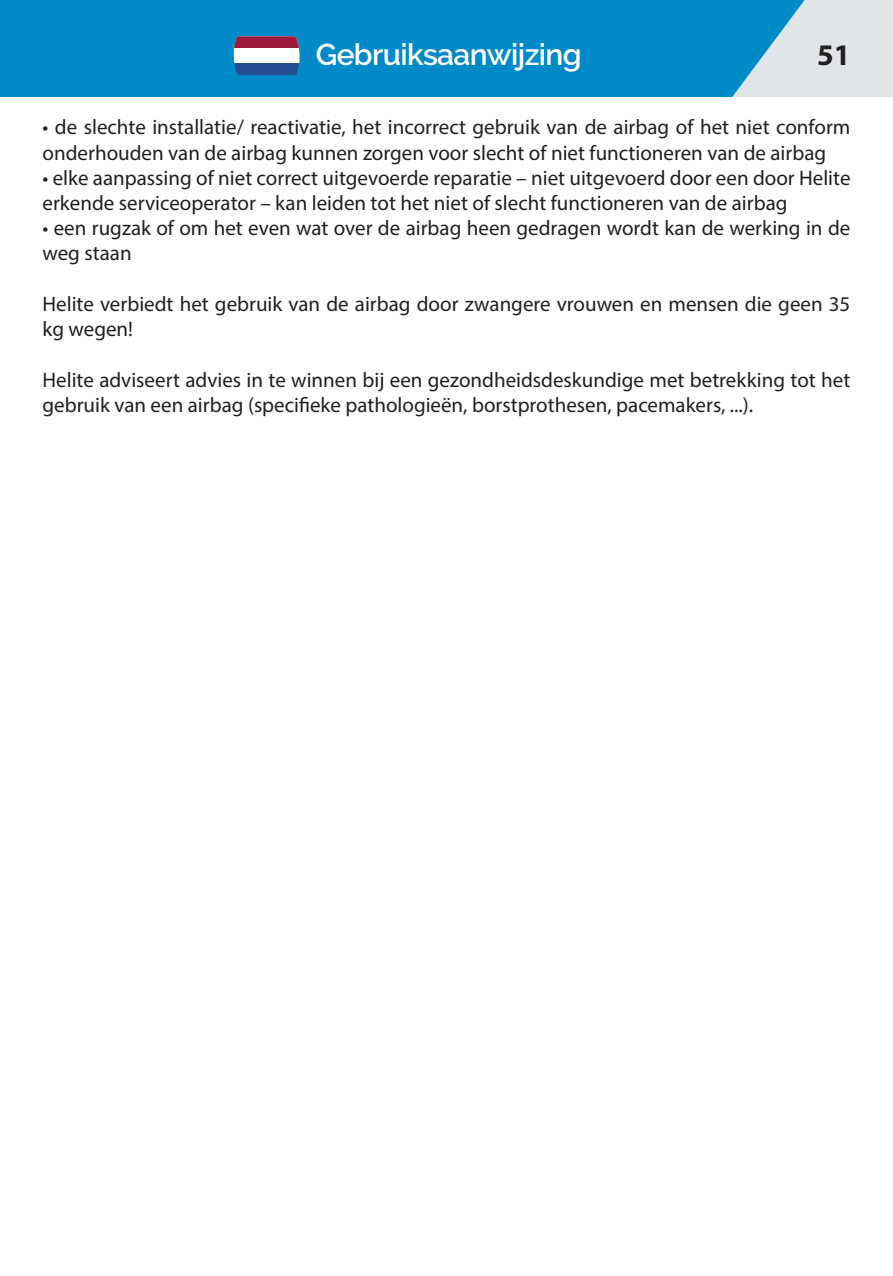
<style>
.page{position:relative;width:893px;height:1276px;background:#fff}
.page>*{position:absolute;margin:0;border:0;box-sizing:border-box;transform-origin:0 0}
.t1{font:600 30px "Raleway";letter-spacing:-.02em;color:#fff}
.t2{font:700 30px "Myriad Pro";color:#231f20}
.t3{font:21px/25.2px "Myriad Pro";color:#231f20}
</style>
<div class="page">
<div style="left:0;top:0;width:893px;height:97px;background:#008bc8"></div>
<svg style="left:732px;top:0;width:161px;height:97px"></svg>
<svg style="left:233px;top:48px;width:67px;height:27px;background:#9ab1ce"></svg>
<svg style="left:234px;top:36px;width:65px;height:12px"></svg>
<h1 class="t1" style="left:316px;top:37px;width:267px">Gebruiksaanwijzing</h1>
<h1 class="t2" style="left:817px;top:35px;width:35px">51</h1>
<p class="t3" style="left:43px;top:114px;width:809px">• de slechte installatie/ reactivatie, het incorrect gebruik van de airbag of het niet conform onderhouden van de airbag kunnen zorgen voor slecht of niet functioneren van de airbag</p>
<p class="t3" style="left:43px;top:165px;width:809px">• elke aanpassing of niet correct uitgevoerde reparatie – niet uitgevoerd door een door Helite erkende serviceoperator – kan leiden tot het niet of slecht functioneren van de airbag</p>
<p class="t3" style="left:43px;top:215px;width:809px">• een rugzak of om het even wat over de airbag heen gedragen wordt kan de werking in de weg staan</p>
<p class="t3" style="left:43px;top:291px;width:809px">Helite verbiedt het gebruik van de airbag door zwangere vrouwen en mensen die geen 35 kg wegen!</p>
<p class="t3" style="left:43px;top:366px;width:809px">Helite adviseert advies in te winnen bij een gezondheidsdeskundige met betrekking tot het gebruik van een airbag (specifieke pathologieën, borstprothesen, pacemakers, ...).</p>
</div>
